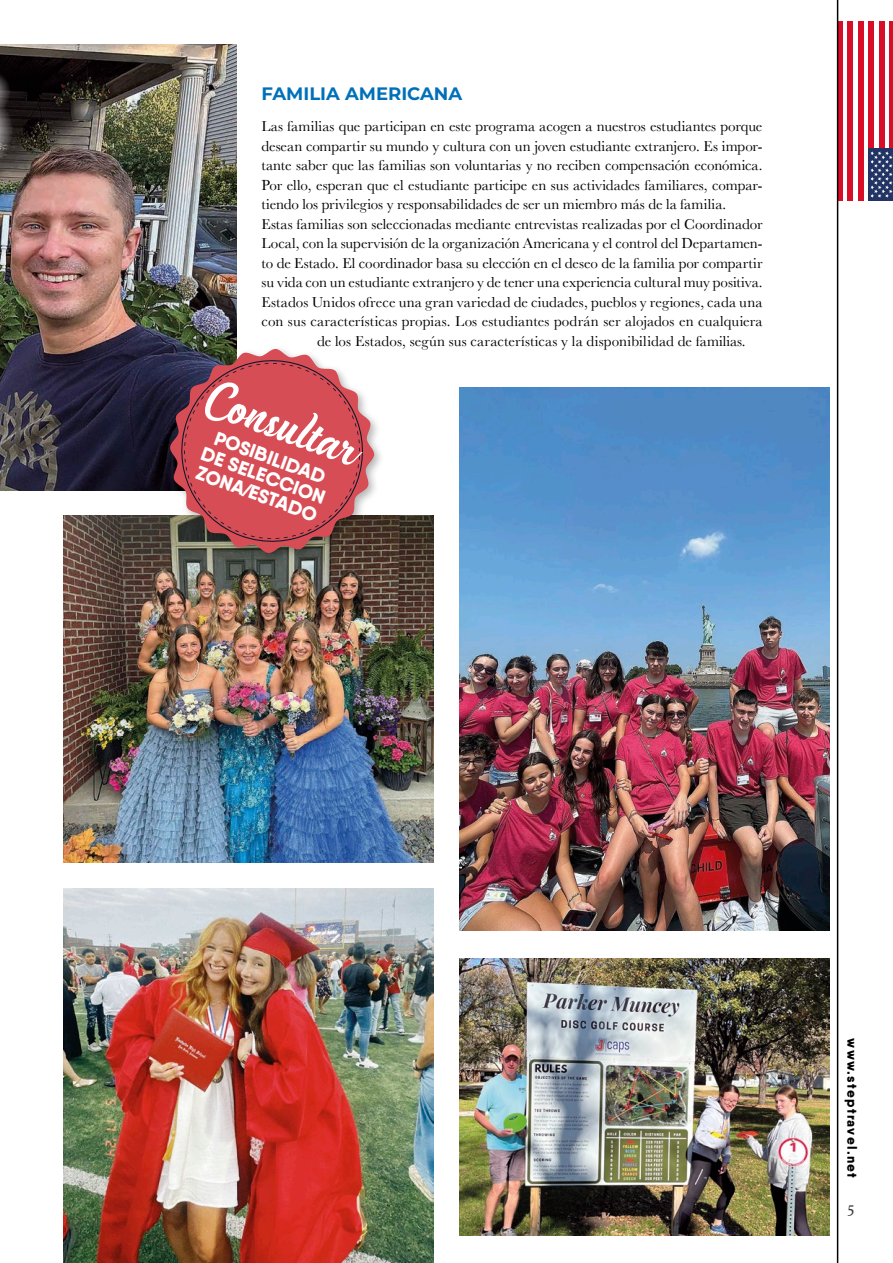
<style>
.page{position:relative;width:893px;height:1263px;background:#fff}
.page>*{position:absolute;margin:0;border:0;box-sizing:border-box;transform-origin:0 0}
.t1{font:45px "Handycheera";color:#fff}
.t2{font:800 19.5px/19.5px "Qanelas Soft DEMO";color:#fff;text-align:center}
.t3{font:700 18px "Montserrat";color:#0070b9}
.t4{font:15px "Baskerville";color:#000}
.t5{font:15px "Prociono";color:#3c3c3a}
.t6{font:800 13.5px "Qanelas Soft DEMO";letter-spacing:.095em;color:#000}
.s1{font-family:"Helvetica";font-weight:700}
</style>
<div class="page">
<svg style="left:842px;top:21px;width:48px;height:180px"></svg>
<hr style="left:890px;top:21px;width:3px;height:180px;background:#d80d27">
<div style="left:879px;top:21px;width:5px;height:180px;background:#d80d27"></div>
<div style="left:869px;top:21px;width:5px;height:180px;background:#d80d27"></div>
<div style="left:858px;top:21px;width:5px;height:180px;background:#d80d27"></div>
<div style="left:847px;top:21px;width:6px;height:180px;background:#d80d27"></div>
<svg style="left:838px;top:21px;width:4px;height:180px"></svg>
<div style="left:869px;top:148px;width:24px;height:53px;background:#223464"></div>
<svg style="left:871px;top:151px;width:22px;height:47px"></svg>
<img style="left:0;top:44px;width:236px;height:447px">
<svg style="left:0;top:65px;width:13px;height:105px"></svg>
<img style="left:64px;top:516px;width:370px;height:346px">
<img style="left:459px;top:958px;width:370px;height:277px">
<img style="left:64px;top:888px;width:370px;height:375px">
<img style="left:459px;top:388px;width:370px;height:543px">
<hr style="left:837px;top:0;width:1px;height:1263px;background:#000">
<div style="left:165px;top:344px;width:220px;height:220px;background:#000;opacity:.3"></div>
<svg style="left:170px;top:349px;width:205px;height:204px;background:#bb595f"></svg>
<p class="t3" style="left:261px;top:81px;width:202px">FAMILIA AMERICANA</p>
<p class="t4" style="left:261px;top:117px;width:502px">Las familias que participan en este programa acogen a nuestros estudiantes porque</p>
<p class="t4" style="left:261px;top:137px;width:503px">desean compartir su mundo y cultura con un joven estudiante extranjero. Es impor-</p>
<p class="t4" style="left:261px;top:156px;width:502px">tante saber que las familias son voluntarias y no reciben compensación económica.</p>
<p class="t4" style="left:261px;top:176px;width:503px">Por ello, esperan que el estudiante participe en sus actividades familiares, compar-</p>
<p class="t4" style="left:261px;top:195px;width:466px">tiendo los privilegios y responsabilidades de ser un miembro más de la familia.</p>
<p class="t4" style="left:261px;top:215px;width:503px">Estas familias son seleccionadas mediante entrevistas realizadas por el Coordinador</p>
<p class="t4" style="left:261px;top:234px;width:503px">Local, con la supervisión de la organización Americana y el control del Departamen-</p>
<p class="t4" style="left:261px;top:254px;width:503px">to de Estado. El coordinador basa su elección en el deseo de la familia por compartir</p>
<p class="t4" style="left:261px;top:273px;width:503px">su vida con un estudiante extranjero y de tener una experiencia cultural muy positiva.</p>
<p class="t4" style="left:261px;top:293px;width:503px">Estados Unidos ofrece una gran variedad de ciudades, pueblos y regiones, cada una</p>
<p class="t4" style="left:261px;top:312px;width:503px">con sus características propias. Los estudiantes podrán ser alojados en cualquiera</p>
<p class="t4" style="left:317px;top:332px;width:430px">de los Estados, según sus características y la disponibilidad de familias.</p>
<h1 class="t1" style="left:216px;top:366px;width:163px;rotate:20deg">Consultar</h1>
<h2 class="t2" style="left:211px;top:427px;width:132px;rotate:20deg">POSIBILIDAD<br>DE SELECCION<br>ZONA<span class="s1">/</span>ESTADO</h2>
<p class="t6" style="left:858px;top:1038px;width:141px;rotate:90deg">www.steptravel.net</p>
<p class="t5" style="left:847px;top:1198px;width:9px">5</p>
</div>
